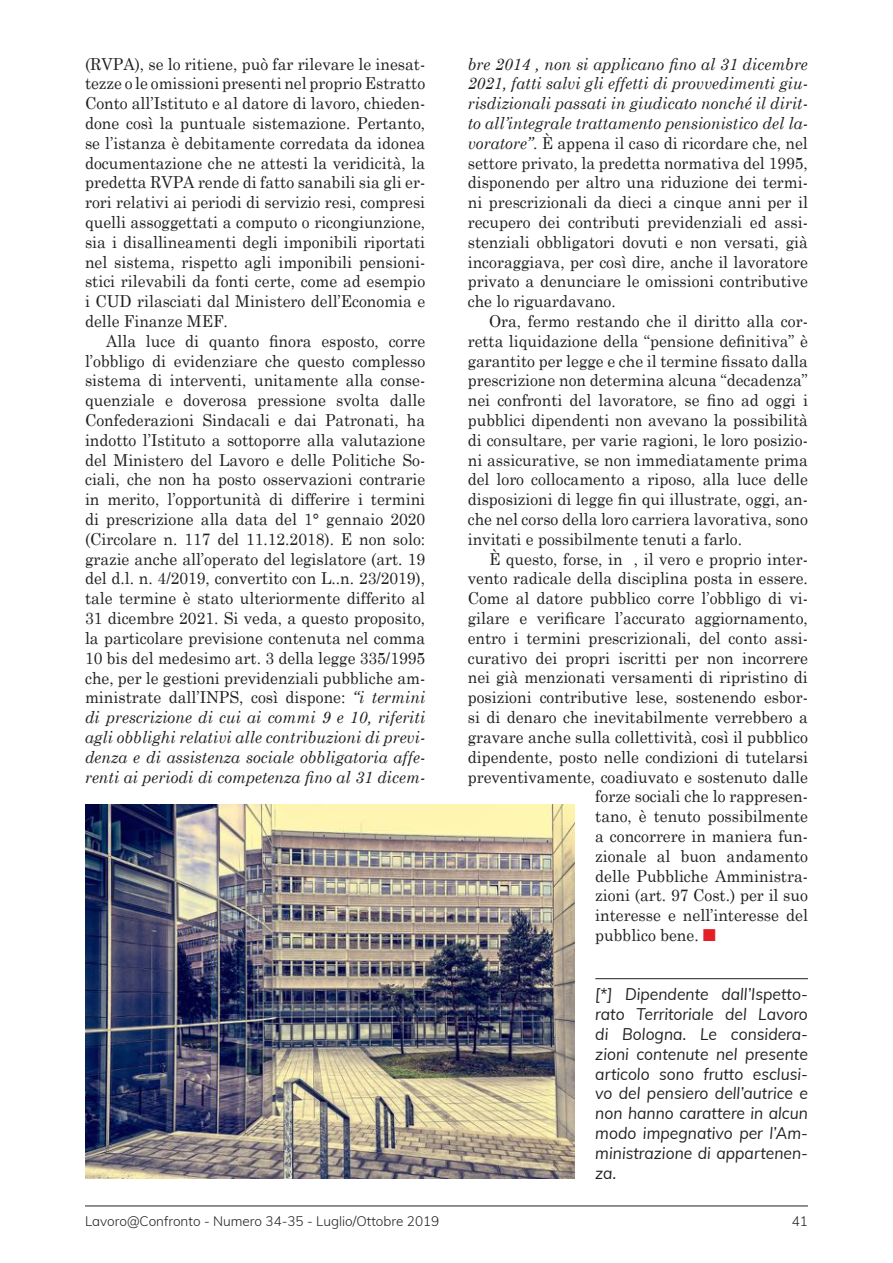
<style>
.page{position:relative;width:893px;height:1263px;background:#fff}
.page>*{position:absolute;margin:0;border:0;box-sizing:border-box;transform-origin:0 0}
.t1{font:16.5px/19.8px "Century Schoolbook";color:#231f20;text-align:justify;scale:.95 1}
.t2{font:italic 16.5px/19.8px "Muli";color:#231f20;text-align:justify;scale:.95 1}
.t3{font:300 13.5px "Muli";color:#231f20}
.s1{font-style:italic}
.s2{font-family:"Monotype Sorts";color:#e21f26}
</style>
<div class="page">
<hr style="left:85px;top:1205px;width:723px;height:1px;background:#231f20">
<hr style="left:595px;top:978px;width:213px;height:1px;background:#231f20">
<img style="left:85px;top:804px;width:489px;height:374px">
<p class="t1" style="left:85px;top:53px;width:360px">(RVPA), se lo ritiene, può far rilevare le inesat&shy;tezze o le omissioni presenti nel proprio Estratto Conto all’Istituto e al datore di lavoro, chieden&shy;done così la puntuale sistemazione. Pertanto, se l’istanza è debitamente corredata da idonea documentazione che ne attesti la veridicità, la predetta RVPA rende di fatto sanabili sia gli er&shy;rori relativi ai periodi di servizio resi, compresi quelli assoggettati a computo o ricongiunzione, sia i disallineamenti degli imponibili riportati nel sistema, rispetto agli imponibili pensioni&shy;stici rilevabili da fonti certe, come ad esempio i CUD rilasciati dal Ministero dell’Economia e delle Finanze MEF.</p>
<p class="t1" style="left:85px;top:331px;width:360px;text-indent:21px">Alla luce di quanto finora esposto, corre l’obbligo di evidenziare che questo complesso sistema di interventi, unitamente alla conse&shy;quenziale e doverosa pressione svolta dalle Confederazioni Sindacali e dai Patronati, ha indotto l’Istituto a sottoporre alla valutazione del Ministero del Lavoro e delle Politiche So&shy;ciali, che non ha posto osservazioni contrarie in merito, l’opportunità di differire i termini di prescrizione alla data del 1° gennaio 2020 (Circolare n. 117 del 11.12.2018). E non solo: grazie anche all’operato del legislatore (art. 19 del d.l. n. 4/2019, convertito con L..n. 23/2019), tale termine è stato ulteriormente differito al 31 dicembre 2021. Si veda, a questo proposito, la particolare previsione contenuta nel comma 10 bis del medesimo art. 3 della legge 335/1995 che, per le gestioni previdenziali pubbliche am&shy;ministrate dall’INPS, così dispone: <span class="s1">“i termini di prescrizione di cui ai commi 9 e 10, riferiti agli obblighi relativi alle contribuzioni di previ&shy;denza e di assistenza sociale obbligatoria affe&shy;renti ai periodi di competenza fino al 31 dicem-</span></p>
<p class="t1" style="left:468px;top:53px;width:360px"><span class="s1">bre 2014 , non si applicano fino al 31 dicembre 2021, fatti salvi gli effetti di provvedimenti giu&shy;risdizionali passati in giudicato nonché il dirit&shy;to all’integrale trattamento pensionistico del la&shy;voratore”</span>. È appena il caso di ricordare che, nel settore privato, la predetta normativa del 1995, disponendo per altro una riduzione dei termi&shy;ni prescrizionali da dieci a cinque anni per il recupero dei contributi previdenziali ed assi&shy;stenziali obbligatori dovuti e non versati, già incoraggiava, per così dire, anche il lavoratore privato a denunciare le omissioni contributive che lo riguardavano.</p>
<p class="t1" style="left:468px;top:311px;width:360px;text-indent:21px">Ora, fermo restando che il diritto alla cor&shy;retta liquidazione della “pensione definitiva” è garantito per legge e che il termine fissato dalla prescrizione non determina alcuna “decadenza” nei confronti del lavoratore, se fino ad oggi i pubblici dipendenti non avevano la possibilità di consultare, per varie ragioni, le loro posizio&shy;ni assicurative, se non immediatamente prima del loro collocamento a riposo, alla luce delle disposizioni di legge fin qui illustrate, oggi, an&shy;che nel corso della loro carriera lavorativa, sono invitati e possibilmente tenuti a farlo.</p>
<p class="t1" style="left:489px;top:548px;width:337px">È questo, forse, in , il vero e proprio inter-</p>
<p class="t1" style="left:468px;top:568px;width:360px">vento radicale della disciplina posta in essere.</p>
<p class="t1" style="left:468px;top:588px;width:360px">Come al datore pubblico corre l’obbligo di vi-</p>
<p class="t1" style="left:468px;top:608px;width:360px">gilare e verificare l’accurato aggiornamento,</p>
<p class="t1" style="left:468px;top:628px;width:360px">entro i termini prescrizionali, del conto assi-</p>
<p class="t1" style="left:468px;top:647px;width:360px">curativo dei propri iscritti per non incorrere</p>
<p class="t1" style="left:468px;top:667px;width:360px">nei già menzionati versamenti di ripristino di</p>
<p class="t1" style="left:468px;top:687px;width:360px">posizioni contributive lese, sostenendo esbor-</p>
<p class="t1" style="left:468px;top:707px;width:360px">si di denaro che inevitabilmente verrebbero a</p>
<p class="t1" style="left:468px;top:727px;width:360px">gravare anche sulla collettività, così il pubblico</p>
<p class="t1" style="left:468px;top:746px;width:360px">dipendente, posto nelle condizioni di tutelarsi</p>
<p class="t1" style="left:468px;top:766px;width:360px">preventivamente, coadiuvato e sostenuto dalle</p>
<p class="t1" style="left:595px;top:786px;width:225px">forze sociali che lo rappresen-</p>
<p class="t1" style="left:595px;top:806px;width:225px">tano, è tenuto possibilmente</p>
<p class="t1" style="left:595px;top:826px;width:225px">a concorrere in maniera fun-</p>
<p class="t1" style="left:595px;top:845px;width:225px">zionale al buon andamento</p>
<p class="t1" style="left:595px;top:865px;width:225px">delle Pubbliche Amministra-</p>
<p class="t1" style="left:595px;top:885px;width:225px">zioni (art. 97 Cost.) per il suo</p>
<p class="t1" style="left:595px;top:905px;width:225px">interesse e nell’interesse del</p>
<p class="t1" style="left:595px;top:925px;width:128px">pubblico bene. <span class="s2">n</span></p>
<p class="t2" style="left:595px;top:984px;width:225px">[*] Dipendente dall’Ispetto&shy;rato Territoriale del Lavoro di Bologna. Le considera&shy;zioni contenute nel presente articolo sono frutto esclusi&shy;vo del pensiero dell’autrice e non hanno carattere in alcun modo impegnativo per l’Am&shy;ministrazione di appartenen&shy;za.</p>
<p class="t3" style="left:85px;top:1212px;width:356px">Lavoro@Confronto - Numero 34-35 - Luglio/Ottobre 2019</p>
<p class="t3" style="left:792px;top:1212px;width:18px">41</p>
</div>
